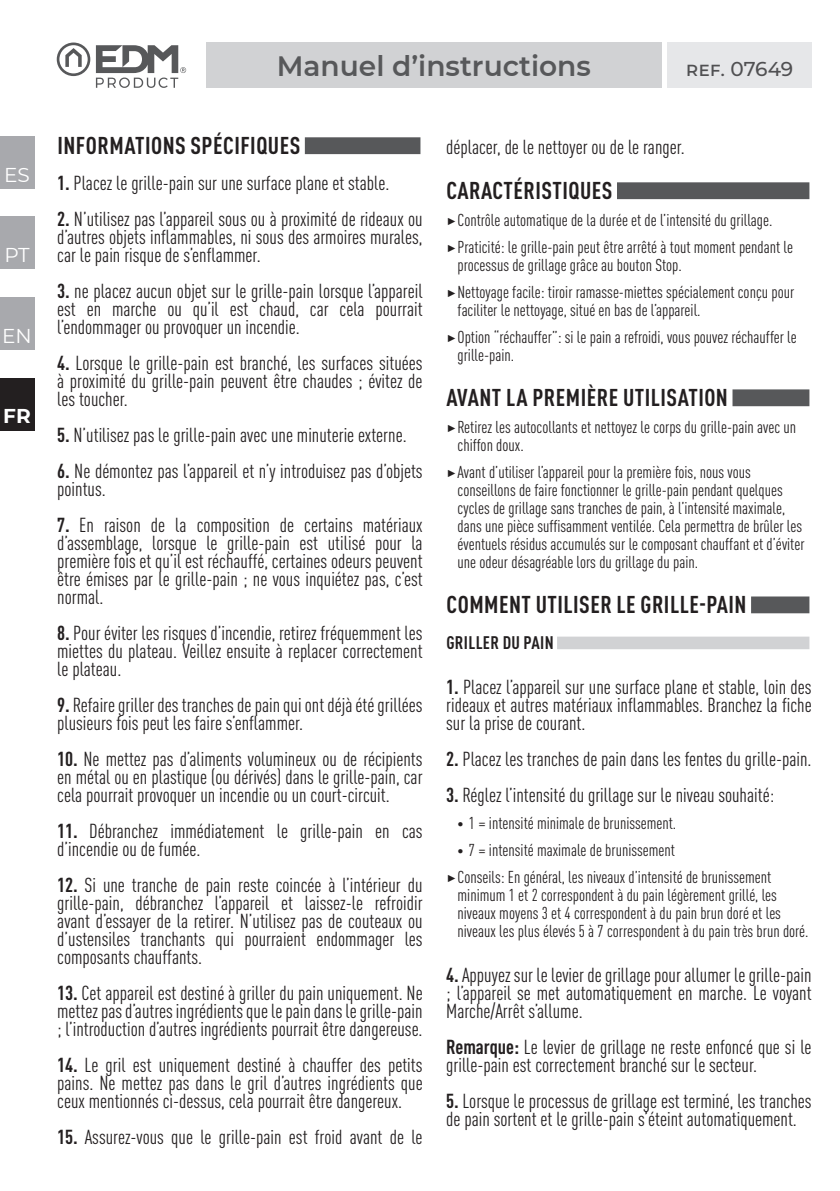
<style>
.page{position:relative;width:840px;height:1191px;background:#fff}
.page>*{position:absolute;margin:0;border:0;box-sizing:border-box;transform-origin:0 0}
.t1{font:600 28px "Montserrat";color:#57585a}
.t2{font:700 condensed 24px "DIN Pro";letter-spacing:.02em;color:#231f20}
.t3{font:condensed 20px/18px "DIN Pro";color:#231f20;text-align:justify}
.t4{font:500 20px "Montserrat";letter-spacing:-.005em;color:#505052}
.t5{font:20px "Montserrat";color:#fff}
.t6{font:700 20px "Montserrat";color:#fff}
.t7{font:700 condensed 18px "DIN Pro";letter-spacing:.02em;color:#231f20}
.t8{font:condensed 17px/18px "DIN Pro";color:#231f20}
.s1{font-weight:700}
.s2{font-family:"Montserrat";font-stretch:normal}
.s3{font-family:"Montserrat";font-weight:700;font-stretch:normal}
</style>
<div class="page">
<div style="left:206px;top:43px;width:455px;height:45px;background:#d1d2d4"></div>
<div style="left:667px;top:43px;width:144px;height:45px;background:#e6e7e9"></div>
<div style="left:0;top:137px;width:34px;height:52px;background:#a8a9ad"></div>
<div style="left:0;top:216px;width:34px;height:53px;background:#a8a9ad"></div>
<div style="left:0;top:297px;width:34px;height:53px;background:#a8a9ad"></div>
<div style="left:0;top:378px;width:34px;height:52px;background:#231f20"></div>
<svg style="left:57px;top:43px;width:129px;height:45px"></svg>
<div style="left:305px;top:137px;width:115px;height:17px;background:#57585a"></div>
<div style="left:616px;top:182px;width:193px;height:17px;background:#57585a"></div>
<div style="left:732px;top:389px;width:77px;height:17px;background:#57585a"></div>
<div style="left:750px;top:596px;width:59px;height:17px;background:#57585a"></div>
<div style="left:556px;top:636px;width:253px;height:13px;background:#d1d2d4"></div>
<p class="t5" style="left:4px;top:161px;width:27px">ES</p>
<p class="t5" style="left:4px;top:241px;width:27px">PT</p>
<p class="t5" style="left:2px;top:322px;width:31px">EN</p>
<p class="t6" style="left:3px;top:402px;width:29px">FR</p>
<h1 class="t1" style="left:277px;top:46px;width:315px">Manuel d’instructions</h1>
<p class="t4" style="left:685px;top:55px;width:109px">ref. 07649</p>
<p class="t2" style="left:57px;top:127px;width:244px">INFORMATIONS SPÉCIFIQUES</p>
<p class="t3" style="left:57px;top:173px;width:333px"><span class="s1">1.</span> Placez le grille-pain sur une surface plane et stable.</p>
<p class="t3" style="left:57px;top:209px;width:367px"><span class="s1">2.</span> N’utilisez pas l’appareil sous ou à proximité de rideaux ou d’autres objets inflammables, ni sous des armoires murales, car le pain risque de s’enflammer.</p>
<p class="t3" style="left:57px;top:281px;width:367px"><span class="s1">3.</span> ne placez aucun objet sur le grille-pain lorsque l’appareil est en marche ou qu’il est chaud, car cela pourrait l’endommager ou provoquer un incendie.</p>
<p class="t3" style="left:57px;top:353px;width:366px"><span class="s1">4.</span> Lorsque le grille-pain est branché, les surfaces situées à proximité du grille-pain peuvent être chaudes ; évitez de les toucher.</p>
<p class="t3" style="left:57px;top:425px;width:351px"><span class="s1">5.</span> N’utilisez pas le grille-pain avec une minuterie externe.</p>
<p class="t3" style="left:57px;top:461px;width:367px"><span class="s1">6.</span> Ne démontez pas l’appareil et n’y introduisez pas d’objets pointus.</p>
<p class="t3" style="left:57px;top:515px;width:367px"><span class="s1">7.</span> En raison de la composition de certains matériaux d’assemblage, lorsque le grille-pain est utilisé pour la première fois et qu’il est réchauffé, certaines odeurs peuvent être émises par le grille-pain ; ne vous inquiétez pas, c’est normal.</p>
<p class="t3" style="left:57px;top:623px;width:367px"><span class="s1">8.</span> Pour éviter les risques d’incendie, retirez fréquemment les miettes du plateau. Veillez ensuite à replacer correctement le plateau.</p>
<p class="t3" style="left:57px;top:695px;width:367px"><span class="s1">9.</span> Refaire griller des tranches de pain qui ont déjà été grillées plusieurs fois peut les faire s’enflammer.</p>
<p class="t3" style="left:57px;top:749px;width:366px"><span class="s1">10.</span> Ne mettez pas d’aliments volumineux ou de récipients en métal ou en plastique (ou dérivés) dans le grille-pain, car cela pourrait provoquer un incendie ou un court-circuit.</p>
<p class="t3" style="left:57px;top:821px;width:366px"><span class="s1">11.</span> Débranchez immédiatement le grille-pain en cas d’incendie ou de fumée.</p>
<p class="t3" style="left:57px;top:875px;width:367px"><span class="s1">12.</span> Si une tranche de pain reste coincée à l’intérieur du grille-pain, débranchez l’appareil et laissez-le refroidir avant d’essayer de la retirer. N’utilisez pas de couteaux ou d’ustensiles tranchants qui pourraient endommager les composants chauffants.</p>
<p class="t3" style="left:57px;top:983px;width:367px"><span class="s1">13.</span> Cet appareil est destiné à griller du pain uniquement. Ne mettez pas d’autres ingrédients que le pain dans le grille-pain ; l’introduction d’autres ingrédients pourrait être dangereuse.</p>
<p class="t3" style="left:57px;top:1055px;width:367px"><span class="s1">14.</span> Le gril est uniquement destiné à chauffer des petits pains. Ne mettez pas dans le gril d’autres ingrédients que ceux mentionnés ci-dessus, cela pourrait être dangereux.</p>
<p class="t3" style="left:57px;top:1127px;width:366px"><span class="s1">15.</span> Assurez-vous que le grille-pain est froid avant de le</p>
<p class="t3" style="left:446px;top:137px;width:240px">déplacer, de le nettoyer ou de le ranger.</p>
<p class="t2" style="left:446px;top:172px;width:167px">CARACTÉRISTIQUES</p>
<p class="t8" style="left:446px;top:205px;width:348px;line-height:27px"><span class="s2">▶</span>Contrôle automatique de la durée et de l’intensité du grillage. <span class="s2">▶</span>Praticité: le grille-pain peut être arrêté à tout moment pendant le</p>
<p class="t8" style="left:446px;top:250px;width:349px;line-height:27px;text-indent:11px">processus de grillage grâce au bouton Stop.<br><span class="s2">▶</span>Nettoyage facile: tiroir ramasse-miettes spécialement conçu pour</p>
<p class="t8" style="left:446px;top:295px;width:352px;line-height:27px;text-indent:11px">faciliter le nettoyage, situé en bas de l’appareil.<br><span class="s2">▶</span>Option “réchauffer”: si le pain a refroidi, vous pouvez réchauffer le</p>
<p class="t8" style="left:457px;top:345px;width:58px">grille-pain.</p>
<p class="t2" style="left:446px;top:379px;width:283px">AVANT LA PREMIÈRE UTILISATION</p>
<p class="t8" style="left:457px;top:417px;width:340px;text-indent:-11px"><span class="s2">▶</span>Retirez les autocollants et nettoyez le corps du grille-pain avec un chiffon doux.</p>
<p class="t8" style="left:457px;top:462px;width:348px;text-indent:-11px"><span class="s2">▶</span>Avant d’utiliser l’appareil pour la première fois, nous vous conseillons de faire fonctionner le grille-pain pendant quelques cycles de grillage sans tranches de pain, à l’intensité maximale, dans une pièce suffisamment ventilée. Cela permettra de brûler les éventuels résidus accumulés sur le composant chauffant et d’éviter une odeur désagréable lors du grillage du pain.</p>
<p class="t2" style="left:446px;top:586px;width:301px">COMMENT UTILISER LE GRILLE-PAIN</p>
<p class="t7" style="left:446px;top:629px;width:109px">GRILLER DU PAIN</p>
<p class="t3" style="left:446px;top:677px;width:367px"><span class="s1">1.</span> Placez l’appareil sur une surface plane et stable, loin des rideaux et autres matériaux inflammables. Branchez la fiche sur la prise de courant.</p>
<p class="t3" style="left:446px;top:749px;width:367px"><span class="s1">2.</span> Placez les tranches de pain dans les fentes du grille-pain.</p>
<p class="t3" style="left:446px;top:785px;width:329px"><span class="s1">3.</span> Réglez l’intensité du grillage sur le niveau souhaité:</p>
<p class="t8" style="left:457px;top:813px;width:220px"><span class="s3">•</span> 1 = intensité minimale de brunissement.</p>
<p class="t8" style="left:446px;top:835px;width:326px;line-height:27px;text-indent:11px"><span class="s3">•</span> 7 = intensité maximale de brunissement<br><span class="s2">▶</span>Conseils: En général, les niveaux d’intensité de brunissement</p>
<p class="t8" style="left:457px;top:885px;width:352px">minimum 1 et 2 correspondent à du pain légèrement grillé, les niveaux moyens 3 et 4 correspondent à du pain brun doré et les niveaux les plus élevés 5 à 7 correspondent à du pain très brun doré.</p>
<p class="t3" style="left:446px;top:965px;width:367px"><span class="s1">4.</span> Appuyez sur le levier de grillage pour allumer le grille-pain ; l’appareil se met automatiquement en marche. Le voyant Marche/Arrêt s’allume.</p>
<p class="t3" style="left:446px;top:1037px;width:366px"><span class="s1">Remarque:</span> Le levier de grillage ne reste enfoncé que si le grille-pain est correctement branché sur le secteur.</p>
<p class="t3" style="left:446px;top:1091px;width:367px"><span class="s1">5.</span> Lorsque le processus de grillage est terminé, les tranches de pain sortent et le grille-pain s’éteint automatiquement.</p>
</div>
